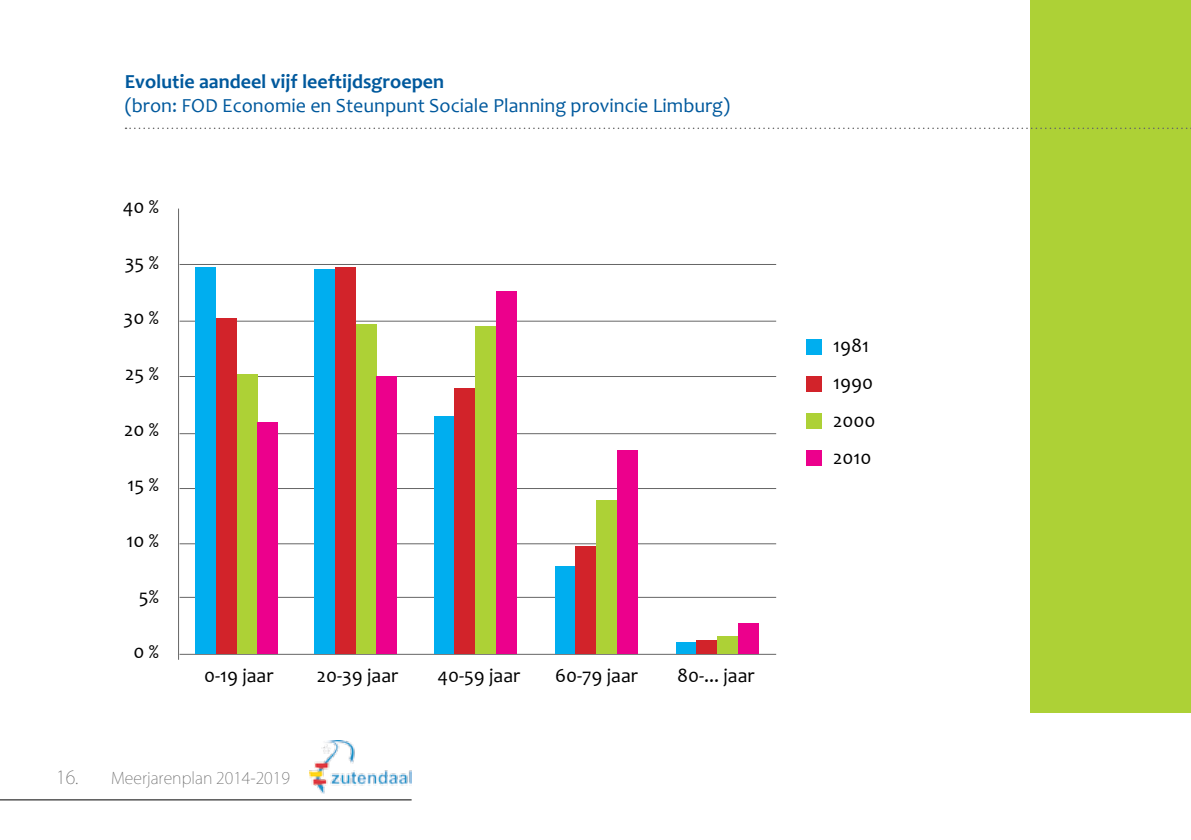
<style>
.page{position:relative;width:1191px;height:840px;background:#fff}
.page>*{position:absolute;margin:0;border:0;box-sizing:border-box;transform-origin:0 0}
.t1{font:20px/37.2px "Candara";color:#000}
.t2{font:20px "Candara";color:#00599d}
.t3{font:700 20px "Candara";color:#00599d}
.t4{font:200 18px "Koz Go Pr 6 N";color:#666}
.t5{font:200 16px "Koz Go Pro";color:#666}
</style>
<div class="page">
<img style="left:309px;top:740px;width:102px;height:52px">
<hr style="left:0;top:799px;width:411px;height:1px;background:#000">
<hr style="left:178px;top:208px;width:1px;height:451px;background:#666">
<hr style="left:179px;top:264px;width:597px;height:1px;background:#666">
<hr style="left:179px;top:653px;width:597px;height:1px;background:#666">
<hr style="left:179px;top:596px;width:597px;height:1px;background:#666">
<hr style="left:179px;top:543px;width:597px;height:1px;background:#666">
<hr style="left:179px;top:487px;width:597px;height:1px;background:#666">
<hr style="left:179px;top:433px;width:597px;height:1px;background:#666">
<hr style="left:179px;top:376px;width:597px;height:1px;background:#666">
<hr style="left:179px;top:320px;width:597px;height:1px;background:#666">
<div style="left:195px;top:267px;width:21px;height:386px;background:#00aeef"></div>
<div style="left:555px;top:565px;width:20px;height:88px;background:#00aeef"></div>
<div style="left:434px;top:416px;width:20px;height:237px;background:#00aeef"></div>
<div style="left:314px;top:269px;width:21px;height:384px;background:#00aeef"></div>
<div style="left:575px;top:545px;width:21px;height:108px;background:#d2232a"></div>
<div style="left:216px;top:317px;width:21px;height:336px;background:#d2232a"></div>
<div style="left:335px;top:267px;width:21px;height:386px;background:#d2232a"></div>
<div style="left:454px;top:388px;width:21px;height:265px;background:#d2232a"></div>
<div style="left:237px;top:374px;width:20px;height:279px;background:#add136"></div>
<div style="left:596px;top:499px;width:21px;height:154px;background:#add136"></div>
<div style="left:475px;top:326px;width:21px;height:327px;background:#add136"></div>
<div style="left:356px;top:324px;width:20px;height:329px;background:#add136"></div>
<div style="left:617px;top:450px;width:20px;height:203px;background:#ec008c"></div>
<div style="left:257px;top:422px;width:21px;height:231px;background:#ec008c"></div>
<div style="left:376px;top:376px;width:21px;height:277px;background:#ec008c"></div>
<div style="left:496px;top:291px;width:20px;height:362px;background:#ec008c"></div>
<div style="left:675px;top:642px;width:21px;height:11px;background:#00aeef"></div>
<div style="left:696px;top:639px;width:21px;height:14px;background:#d2232a"></div>
<div style="left:717px;top:636px;width:20px;height:17px;background:#add136"></div>
<div style="left:737px;top:622px;width:21px;height:31px;background:#ec008c"></div>
<div style="left:806px;top:339px;width:15px;height:15px;background:#00aeef"></div>
<div style="left:806px;top:412px;width:15px;height:16px;background:#add136"></div>
<div style="left:806px;top:376px;width:15px;height:15px;background:#d2232a"></div>
<div style="left:806px;top:450px;width:15px;height:15px;background:#ec008c"></div>
<div style="left:1030px;top:0;width:161px;height:711px;background:#add136"></div>
<svg style="left:125px;top:127px;width:1066px;height:2px"></svg>
<p class="t3" style="left:125px;top:70px;width:321px">Evolutie aandeel vijf leeftijdsgroepen</p>
<p class="t2" style="left:125px;top:94px;width:607px">(bron: FOD Economie en Steunpunt Sociale Planning provincie Limburg)</p>
<p class="t1" style="left:123px;top:188px;width:38px">40%</p>
<p class="t1" style="left:125px;top:243px;width:35px">35%</p>
<p class="t1" style="left:124px;top:299px;width:37px">30%</p>
<p class="t1" style="left:125px;top:355px;width:35px">25%</p>
<p class="t1" style="left:124px;top:410px;width:36px">20%</p>
<p class="t1" style="left:127px;top:466px;width:33px">15%</p>
<p class="t1" style="left:126px;top:521px;width:34px">10%</p>
<p class="t1" style="left:139px;top:577px;width:21px">5%</p>
<p class="t1" style="left:133px;top:633px;width:27px">0%</p>
<p class="t1" style="left:204px;top:656px;width:71px">0-19 jaar</p>
<p class="t1" style="left:317px;top:656px;width:83px">20-39 jaar</p>
<p class="t1" style="left:437px;top:656px;width:84px">40-59 jaar</p>
<p class="t1" style="left:555px;top:656px;width:84px">60-79 jaar</p>
<p class="t1" style="left:677px;top:656px;width:79px">80-... jaar</p>
<p class="t4" style="left:56px;top:766px;width:24px">16.</p>
<p class="t5" style="left:111px;top:766px;width:180px">Meerjarenplan 2014-2019</p>
<p class="t1" style="left:833px;top:327px;width:44px">1981<br>1990<br>2000<br>2010</p>
</div>
